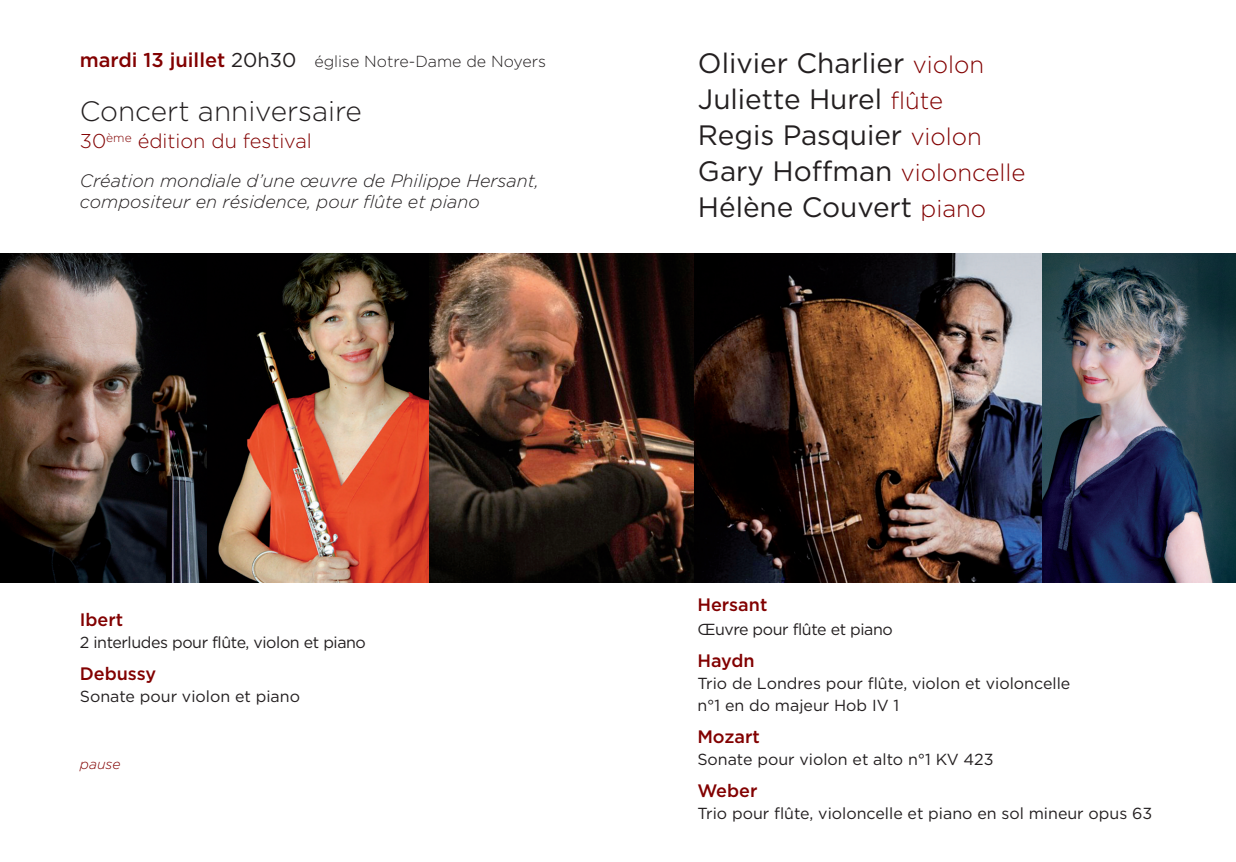
<style>
.page{position:relative;width:1236px;height:862px;background:#fff}
.page>*{position:absolute;margin:0;border:0;box-sizing:border-box;transform-origin:0 0}
.t1{font:28px/36px "Gotham";color:#231f20}
.t2{font:300 28px "Gotham";color:#231f20}
.t3{font:300 20px "Gotham";color:#820101}
.t4{font:italic 300 18px/21.6px "Gotham";color:#231f20}
.t5{font:500 18px "Gotham";color:#820101}
.t6{font:16px/22px "Gotham";color:#231f20}
.t7{font:16px "Gotham";letter-spacing:-.025em;color:#231f20}
.t8{font:300 16px "Gotham";color:#231f20}
.t9{font:italic 300 14px "Gotham";color:#820101}
.s1{font-weight:500;font-size:20px;color:#820101}
.s2{font-weight:400;font-size:20px}
.s3{font-weight:300;font-size:24px;color:#820101}
</style>
<div class="page">
<img style="left:0;top:253px;width:208px;height:329px">
<img style="left:1041px;top:253px;width:195px;height:329px">
<img style="left:694px;top:253px;width:347px;height:329px">
<img style="left:208px;top:253px;width:486px;height:329px">
<p class="t8" style="left:80px;top:52px;width:468px"><span class="s1">mardi 13 juillet</span> <span class="s2">20h30</span> église Notre-Dame de Noyers</p>
<h1 class="t2" style="left:80px;top:95px;width:284px">Concert anniversaire</h1>
<p class="t3" style="left:80px;top:130px;width:234px">30<sup>ème</sup> édition du festival</p>
<p class="t4" style="left:80px;top:170px;width:461px">Création mondiale d’une œuvre de Philippe Hersant, compositeur en résidence, pour flûte et piano</p>
<p class="t5" style="left:80px;top:609px;width:45px">Ibert</p>
<p class="t7" style="left:80px;top:633px;width:288px">2 interludes pour flûte, violon et piano</p>
<p class="t5" style="left:80px;top:663px;width:78px">Debussy</p>
<p class="t6" style="left:80px;top:686px;width:222px">Sonate pour violon et piano</p>
<p class="t9" style="left:80px;top:756px;width:42px">pause</p>
<h1 class="t1" style="left:698px;top:46px;width:329px">Olivier Charlier <span class="s3">violon<br></span>Juliette Hurel <span class="s3">flûte<br></span>Regis Pasquier <span class="s3">violon<br></span>Gary Hoffman <span class="s3">violoncelle<br></span>Hélène Couvert <span class="s3">piano</span></h1>
<p class="t5" style="left:697px;top:594px;width:72px">Hersant</p>
<p class="t7" style="left:697px;top:620px;width:197px">Œuvre pour flûte et piano</p>
<p class="t5" style="left:697px;top:650px;width:59px">Haydn</p>
<p class="t6" style="left:697px;top:673px;width:374px">Trio de Londres pour flûte, violon et violoncelle n°1 en do majeur Hob IV 1</p>
<p class="t5" style="left:697px;top:726px;width:64px">Mozart</p>
<p class="t6" style="left:697px;top:749px;width:298px">Sonate pour violon et alto n°1 KV 423</p>
<p class="t5" style="left:697px;top:780px;width:62px">Weber</p>
<p class="t6" style="left:697px;top:803px;width:456px">Trio pour flûte, violoncelle et piano en sol mineur opus 63</p>
</div>
